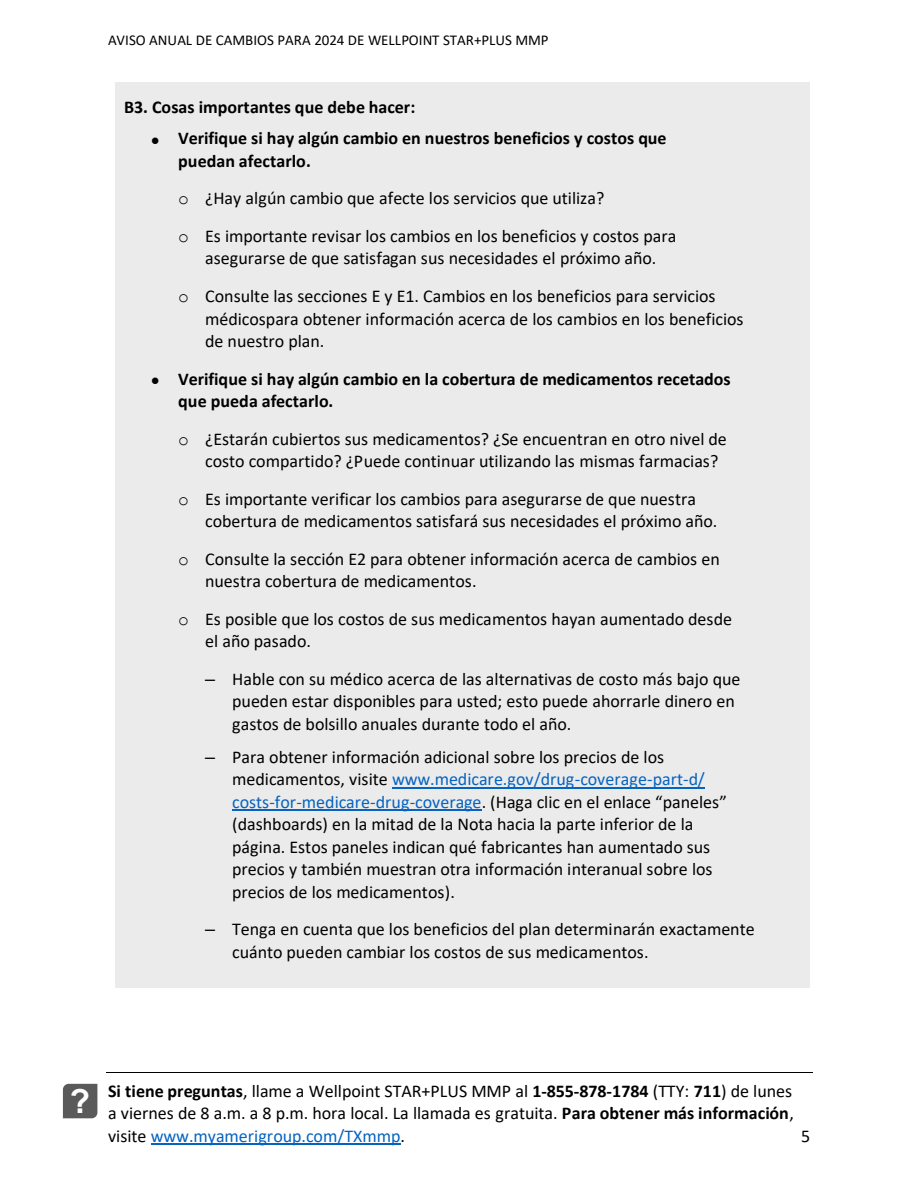
<style>
.page{position:relative;width:918px;height:1188px;background:#fff}
.page>*{position:absolute;margin:0;border:0;box-sizing:border-box;transform-origin:0 0}
.t1{font:700 33px "Arial";color:#fff}
.t2{font:18px/22.5px "Calibri";color:#000}
.t3{font:700 18px/22.5px "Calibri";letter-spacing:.005em;color:#000}
.t4{font:15px "Calibri";color:#000}
.s1{font-family:"Courier New"}
.s2{font-family:"Arial"}
.s3{color:#0563c1}
.s4{font-weight:700}
</style>
<div class="page">
<hr style="left:151px;top:1144px;width:250px;height:1px;background:#0563c1">
<hr style="left:106px;top:1072px;width:707px;height:1px;background:#000">
<div style="left:116px;top:83px;width:694px;height:905px;background:#ebebeb"></div>
<hr style="left:392px;top:787px;width:313px;height:1px;background:#0563c1">
<hr style="left:232px;top:810px;width:250px;height:1px;background:#0563c1">
<svg style="left:63px;top:1084px;width:34px;height:34px"></svg>
<img style="left:70px;top:1083px;width:21px;height:35px">
<p class="t4" style="left:108px;top:34px;width:442px">AVISO ANUAL DE CAMBIOS PARA 2024 DE WELLPOINT STAR+PLUS MMP</p>
<h3 class="t3" style="left:124px;top:97px;width:293px">B3. Cosas importantes que debe hacer:</h3>
<p class="t3" style="left:178px;top:129px;width:490px;text-indent:-27px">• Verifique si hay algún cambio en nuestros beneficios y costos que puedan afectarlo.</p>
<p class="t2" style="left:178px;top:189px;width:428px"><span class="s1">o</span> ¿Hay algún cambio que afecte los servicios que utiliza?</p>
<p class="t2" style="left:178px;top:226px;width:500px;text-align:center"><span class="s1">o</span> Es importante revisar los cambios en los beneficios y costos para asegurarse de que satisfagan sus necesidades el próximo año.</p>
<p class="t2" style="left:205px;top:286px;width:540px;text-indent:-27px"><span class="s1">o</span> Consulte las secciones E y E1. Cambios en los beneficios para servicios médicospara obtener información acerca de los cambios en los beneficios de nuestro plan.</p>
<p class="t3" style="left:178px;top:369px;width:554px;text-indent:-27px">• Verifique si hay algún cambio en la cobertura de medicamentos recetados que pueda afectarlo.</p>
<p class="t2" style="left:205px;top:429px;width:523px;text-indent:-27px"><span class="s1">o</span> ¿Estarán cubiertos sus medicamentos? ¿Se encuentran en otro nivel de costo compartido? ¿Puede continuar utilizando las mismas farmacias?</p>
<p class="t2" style="left:205px;top:489px;width:514px;text-indent:-27px"><span class="s1">o</span> Es importante verificar los cambios para asegurarse de que nuestra cobertura de medicamentos satisfará sus necesidades el próximo año.</p>
<p class="t2" style="left:205px;top:549px;width:516px;text-indent:-27px"><span class="s1">o</span> Consulte la sección E2 para obtener información acerca de cambios en nuestra cobertura de medicamentos.</p>
<p class="t2" style="left:205px;top:609px;width:528px;text-indent:-27px"><span class="s1">o</span> Es posible que los costos de sus medicamentos hayan aumentado desde el año pasado.</p>
<p class="t2" style="left:232px;top:669px;width:510px;text-indent:-27px"><span class="s2">–</span> Hable con su médico acerca de las alternativas de costo más bajo que pueden estar disponibles para usted; esto puede ahorrarle dinero en gastos de bolsillo anuales durante todo el año.</p>
<p class="t2" style="left:232px;top:747px;width:496px;text-indent:-27px"><span class="s2">–</span> Para obtener información adicional sobre los precios de los medicamentos, visite <span class="s3">www.medicare.gov/drug-coverage-part-d/ costs-for-medicare-drug-coverage</span>. (Haga clic en el enlace “paneles” (dashboards) en la mitad de la Nota hacia la parte inferior de la página. Estos paneles indican qué fabricantes han aumentado sus precios y también muestran otra información interanual sobre los precios de los medicamentos).</p>
<p class="t2" style="left:232px;top:919px;width:524px;text-indent:-27px"><span class="s2">–</span> Tenga en cuenta que los beneficios del plan determinarán exactamente cuánto pueden cambiar los costos de sus medicamentos.</p>
<h1 class="t1" style="left:70px;top:1078px;width:22px">?</h1>
<p class="t2" style="left:108px;top:1081px;width:687px;text-align:justify"><span class="s4">Si tiene preguntas</span>, llame a Wellpoint STAR+PLUS MMP al <span class="s4">1-855-878-1784</span> (TTY: <span class="s4">711</span>) de lunes a viernes de 8 a.m. a 8 p.m. hora local. La llamada es gratuita. <span class="s4">Para obtener más información</span>, visite <span class="s3">www.myamerigroup.com/TXmmp</span>.</p>
<p class="t2" style="left:801px;top:1126px;width:11px">5</p>
</div>
